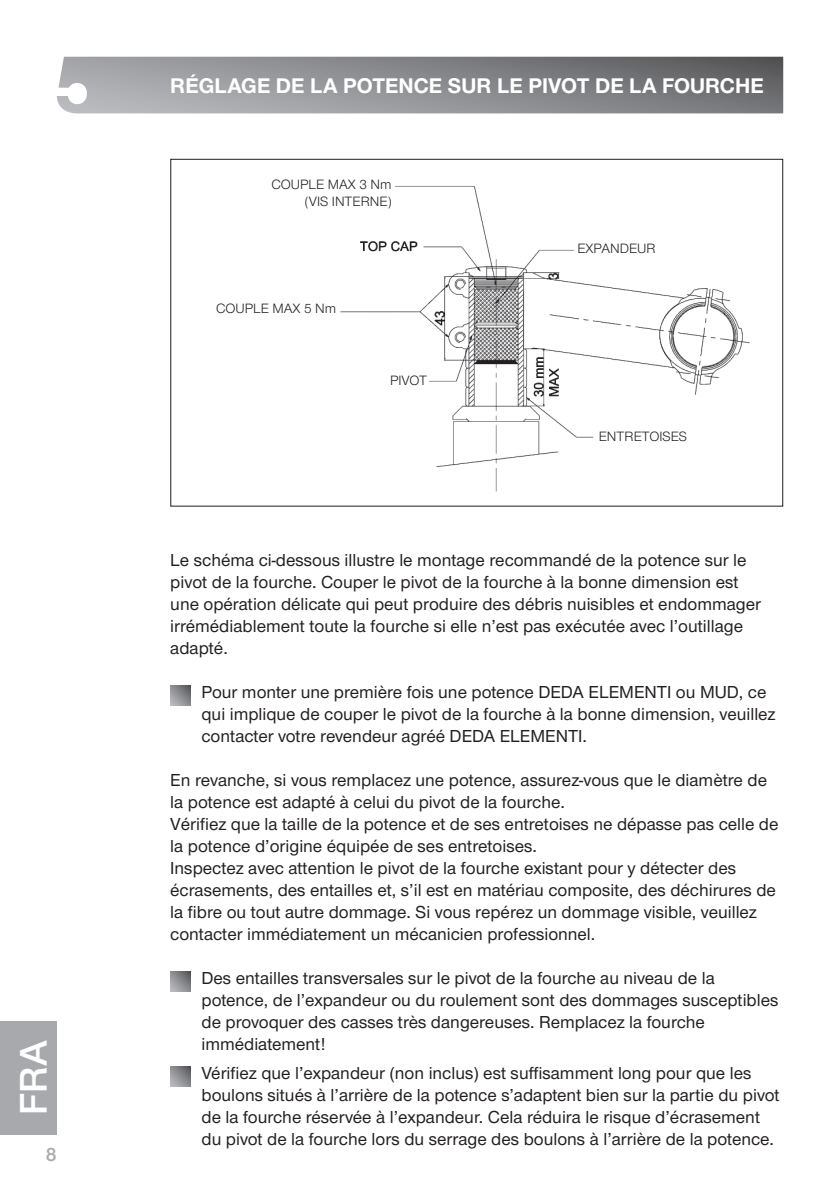
<style>
.page{position:relative;width:840px;height:1191px;background:#fff}
.page>*{position:absolute;margin:0;border:0;box-sizing:border-box;transform-origin:0 0}
.t1{font:40px "Nimbus San Nov Sem Bol";color:#fff}
.t2{font:700 22px "Nimbus San Nov";color:#fff}
.t3{font:20px "Nimbus San Nov Sem Bol";color:#a8a9ad}
.t4{font:500 18px/22px "Nimbus San Nov";color:#231f20}
.t5{font:14px/16.8px "Nimbus San Nov";color:#231f20;text-align:right}
</style>
<div class="page">
<div style="left:0;top:1020px;width:57px;height:114px;background:#a8a9ad"></div>
<svg style="left:170px;top:685px;width:20px;height:20px"></svg>
<svg style="left:170px;top:971px;width:20px;height:20px"></svg>
<svg style="left:170px;top:1066px;width:20px;height:20px"></svg>
<svg style="left:57px;top:57px;width:725px;height:56px;background:#8d8e92"></svg>
<img style="left:340px;top:186px;width:410px;height:306px">
<div style="left:598px;top:430px;width:125px;height:26px;background:#fff"></div>
<div style="left:251px;top:179px;width:140px;height:36px;background:#fff"></div>
<div style="left:573px;top:242px;width:154px;height:19px;background:#fff"></div>
<div style="left:273px;top:374px;width:154px;height:19px;background:#fff"></div>
<h1 class="t1" style="left:10px;top:1115px;width:77px;rotate:-90deg">FRA</h1>
<p class="t3" style="left:46px;top:1142px;width:12px">8</p>
<p class="t2" style="left:170px;top:73px;width:188px">RÉGLAGE DE LA POTENCE</p>
<p class="t2" style="left:447px;top:73px;width:315px">SUR LE PIVOT DE LA FOURCHE</p>
<p class="t5" style="left:271px;top:176px;width:122px">COUPLE MAX 3 Nm (VIS INTERNE)</p>
<p class="t5" style="left:216px;top:300px;width:122px">COUPLE MAX 5 Nm</p>
<p class="t5" style="left:390px;top:372px;width:39px">PIVOT</p>
<p class="t5" style="left:577px;top:240px;width:80px">EXPANDEUR</p>
<p class="t5" style="left:598px;top:428px;width:90px">ENTRETOISES</p>
<p class="t4" style="left:170px;top:548px;width:592px">Le schéma ci-dessous illustre le montage recommandé de la potence sur le pivot de la fourche. Couper le pivot de la fourche à la bonne dimension est une opération délicate qui peut produire des débris nuisibles et endommager irrémédiablement toute la fourche si elle n’est pas exécutée avec l’outillage adapté.</p>
<p class="t4" style="left:201px;top:680px;width:575px">Pour monter une première fois une potence DEDA ELEMENTI ou MUD, ce qui implique de couper le pivot de la fourche à la bonne dimension, veuillez contacter votre revendeur agréé DEDA ELEMENTI.</p>
<p class="t4" style="left:170px;top:768px;width:609px">En revanche, si vous remplacez une potence, assurez-vous que le diamètre de la potence est adapté à celui du pivot de la fourche.<br>Vérifiez que la taille de la potence et de ses entretoises ne dépasse pas celle de la potence d’origine équipée de ses entretoises.<br>Inspectez avec attention le pivot de la fourche existant pour y détecter des écrasements, des entailles et, s’il est en matériau composite, des déchirures de la fibre ou tout autre dommage. Si vous repérez un dommage visible, veuillez contacter immédiatement un mécanicien professionnel.</p>
<p class="t4" style="left:201px;top:966px;width:578px">Des entailles transversales sur le pivot de la fourche au niveau de la potence, de l’expandeur ou du roulement sont des dommages susceptibles de provoquer des casses très dangereuses. Remplacez la fourche immédiatement!</p>
<p class="t4" style="left:201px;top:1061px;width:579px">Vérifiez que l’expandeur (non inclus) est suffisamment long pour que les boulons situés à l’arrière de la potence s’adaptent bien sur la partie du pivot de la fourche réservée à l’expandeur. Cela réduira le risque d’écrasement du pivot de la fourche lors du serrage des boulons à l’arrière de la potence.</p>
</div>
